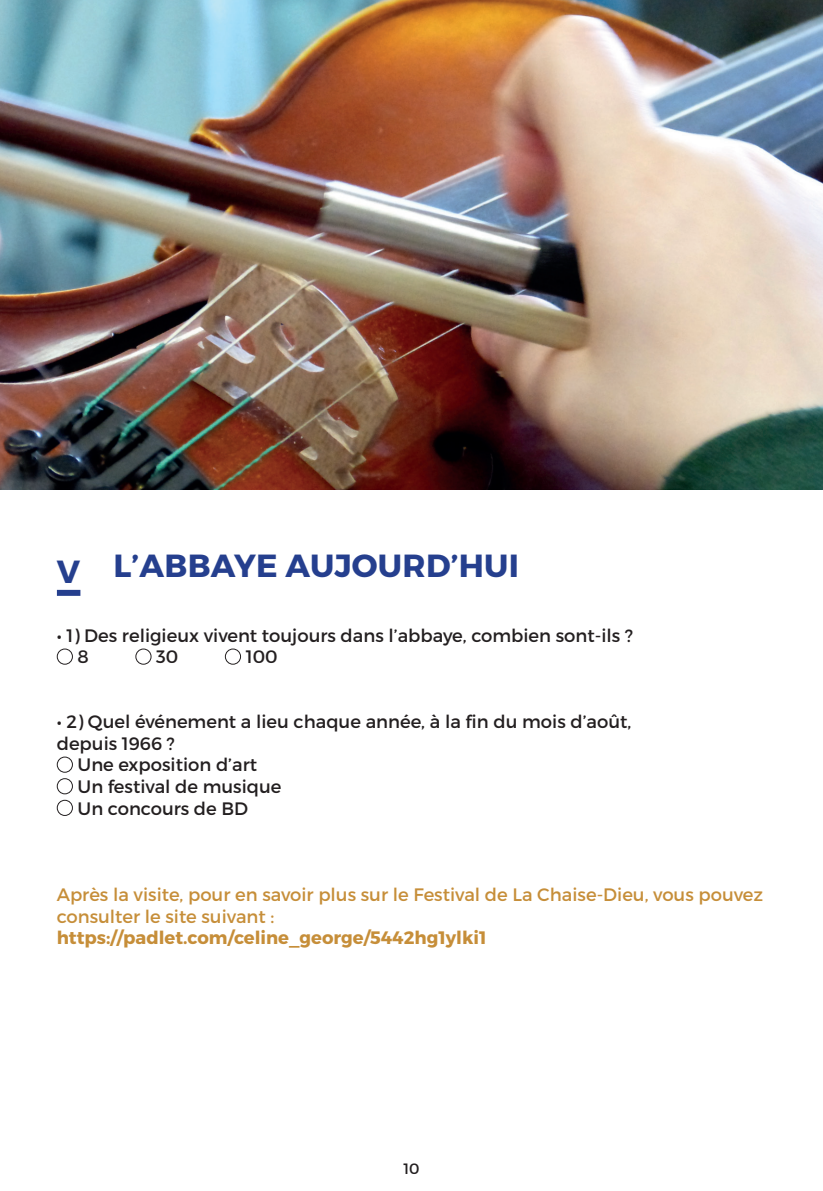
<style>
.page{position:relative;width:823px;height:1191px;background:#fff}
.page>*{position:absolute;margin:0;border:0;box-sizing:border-box;transform-origin:0 0}
.t1{font:700 32px "Montserrat";letter-spacing:.01em;color:#253f8e}
.t2{font:18px/21.6px "Montserrat";color:#231f20}
.t3{font:18px/21.6px "Montserrat";color:#c68e39}
.t4{font:700 18px "Montserrat";color:#c68e39}
.t5{font:15px "Montserrat";color:#231f20}
</style>
<div class="page">
<div style="left:57px;top:590px;width:23px;height:6px;background:#253f8e"></div>
<div style="left:57px;top:648px;width:16px;height:16px;border:1px solid #231f20;border-radius:50%"></div>
<div style="left:135px;top:648px;width:16px;height:16px;border:1px solid #231f20;border-radius:50%"></div>
<div style="left:225px;top:648px;width:16px;height:16px;border:1px solid #231f20;border-radius:50%"></div>
<div style="left:57px;top:756px;width:16px;height:16px;border:1px solid #231f20;border-radius:50%"></div>
<div style="left:57px;top:778px;width:16px;height:16px;border:1px solid #231f20;border-radius:50%"></div>
<div style="left:57px;top:799px;width:16px;height:17px;border:1px solid #231f20;border-radius:50%"></div>
<img style="left:0;top:0;width:822px;height:489px">
<h1 class="t1" style="left:57px;top:545px;width:463px">V L’ABBAYE AUJOURD’HUI</h1>
<p class="t2" style="left:78px;top:624px;width:556px;text-indent:-21px">• 1) Des religieux vivent toujours dans l’abbaye, combien sont-ils ?<br>8</p>
<p class="t2" style="left:156px;top:646px;width:24px">30</p>
<p class="t2" style="left:245px;top:646px;width:33px">100</p>
<p class="t2" style="left:57px;top:711px;width:575px">• 2) Quel événement a lieu chaque année, à la fin du mois d’août,</p>
<p class="t2" style="left:57px;top:732px;width:119px">depuis 1966 ?</p>
<p class="t2" style="left:78px;top:754px;width:181px">Une exposition d’art</p>
<p class="t2" style="left:78px;top:775px;width:205px">Un festival de musique</p>
<p class="t2" style="left:78px;top:797px;width:172px">Un concours de BD</p>
<p class="t3" style="left:57px;top:883px;width:707px">Après la visite, pour en savoir plus sur le Festival de La Chaise-Dieu, vous pouvez consulter le site suivant :</p>
<p class="t4" style="left:57px;top:926px;width:431px">https://padlet.com/celine_george/5442hg1ylki1</p>
<p class="t5" style="left:403px;top:1159px;width:18px">10</p>
</div>
